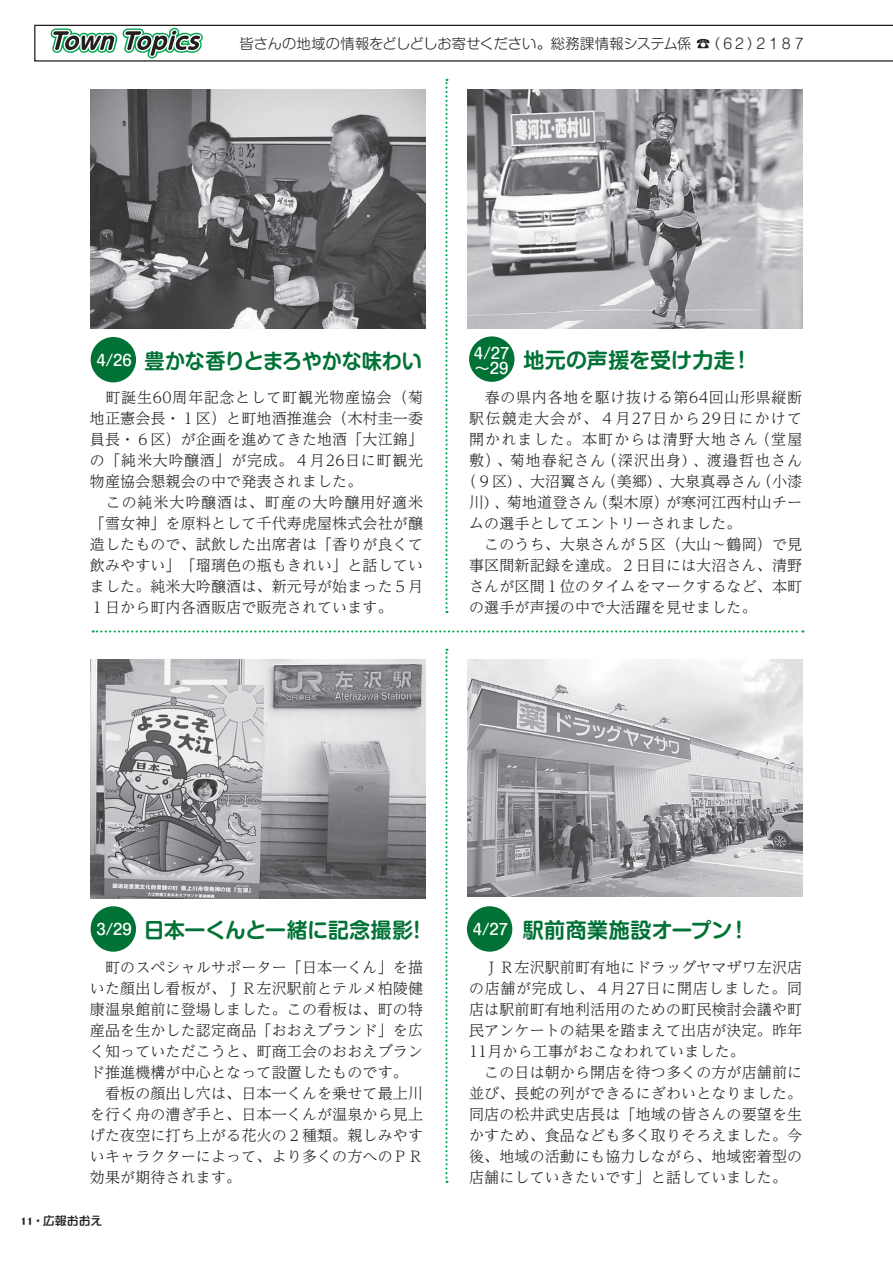
<style>
.page{position:relative;width:893px;height:1263px;background:#fff}
.page>*{position:absolute;margin:0;border:0;box-sizing:border-box;transform-origin:0 0}
.t1{font:21px "Shin M Go Pr 6 De Bold 90 msp RKSJ H";color:#007236}
.t2{font:21px "Shin M Go Pr 6 De Bold 90 msp RKSJ H";color:#007236;scale:.96 1}
.t3{font:21px "Shin M Go Pr 6 De Bold 90 msp RKSJ H";letter-spacing:.02em;color:#007236}
.t4{font:15px/21px "UD Reimin Pr 6 Light 90 msp RKSJ V";letter-spacing:.01em;color:#231f20}
.t5{font:15px "UD Reimin Pr 6 Light 90 msp RKSJ V";letter-spacing:.075em;color:#231f20}
.t6{font:15px "UD Reimin Pr 6 Light 90 msp RKSJ V";letter-spacing:.05em;color:#231f20}
.t7{font:15px "UD Reimin Pr 6 Light 90 msp RKSJ V";letter-spacing:.085em;color:#231f20}
.t8{font:15px/15.8px "Shin M Go Pr 6 Medium 90 msp RKSJ H";color:#fff}
.t9{font:14.25px "Shin M Go Pr 6 Light 90 msp RKSJ H";letter-spacing:-.015em;color:#231f20}
.t10{font:12px "DF So Gei Std W5 90 msp RKSJ H";letter-spacing:-.01em;color:#231f20}
.s1{font-family:"DFHS Mincho Std W3 90 msp RKSJ H"}
</style>
<div class="page">
<svg style="left:93px;top:630px;width:710px;height:2px"></svg>
<svg style="left:445px;top:649px;width:3px;height:534px"></svg>
<div style="left:467px;top:906px;width:45px;height:46px;background:#007236;border-radius:50%"></div>
<div style="left:91px;top:906px;width:45px;height:46px;background:#007236;border-radius:50%"></div>
<img style="left:468px;top:659px;width:334px;height:238px">
<img style="left:91px;top:659px;width:334px;height:239px">
<svg style="left:34px;top:24px;width:859px;height:589px"></svg>
<p class="t9" style="left:240px;top:38px;width:568px">皆さんの地域の情報をどしどしお寄せください。総務課情報システム係 ☎（ 6 2 ）２１８７</p>
<p class="t8" style="left:96px;top:354px;width:37px">4/26</p>
<p class="t8" style="left:474px;top:347px;width:37px">4/27～29</p>
<h1 class="t2" style="left:145px;top:353px;width:291px">豊かな香りとまろやかな味わい</h1>
<h1 class="t1" style="left:523px;top:352px;width:230px">地元の声援を受け力走！</h1>
<p class="t4" style="left:90px;top:389px;width:335px">　町誕生60周年記念として町観光物産協会（菊地正憲会長・１区）と町地酒推進会（木村圭一委員長・６区）が企画を進めてきた地酒「大江錦」の「純米大吟醸酒」が完成。４月26日に町観光物産協会懇親会の中で発表されました。<br>　この純米大吟醸酒は、町産の大吟醸用好適米「雪女神」を原料として千代寿虎屋株式会社が醸造したもので、試飲した出席者は「香りが良くて飲みやすい」「瑠璃色の瓶もきれい」と話していました。純米大吟醸酒は、新元号が始まった５月<br>１日から町内各酒販店で販売されています。</p>
<p class="t6" style="left:469px;top:391px;width:335px">　春の県内各地を駆け抜ける第64回山形県縦断</p>
<p class="t7" style="left:469px;top:412px;width:335px">駅伝競走大会が、４月27日から29日にかけて</p>
<p class="t5" style="left:469px;top:433px;width:335px">開かれました。本町からは清野大地さん（堂屋</p>
<p class="t5" style="left:469px;top:454px;width:335px">敷）、菊地春紀さ<span class="s1">ん</span>（深沢出身<span class="s1">）、</span>渡邉哲也さ<span class="s1">ん</span></p>
<p class="t4" style="left:462px;top:473px;width:342px">（９区<span class="s1">）、</span>大沼翼さ<span class="s1">ん</span>（美郷<span class="s1">）、</span>大泉真尋さ<span class="s1">ん</span>（小漆</p>
<p class="t4" style="left:469px;top:494px;width:335px">川<span class="s1">）、</span>菊地道登さ<span class="s1">ん</span>（梨木原）が寒河江西村山チー</p>
<p class="t4" style="left:469px;top:515px;width:274px">ムの選手としてエントリーされました。</p>
<p class="t4" style="left:469px;top:536px;width:335px">　このうち、大泉さんが５区（大山～鶴岡）で見</p>
<p class="t4" style="left:469px;top:557px;width:335px">事区間新記録を達成。２日目には大沼さん、清野</p>
<p class="t4" style="left:469px;top:578px;width:335px">さんが区間１位のタイムをマークするなど、本町</p>
<p class="t4" style="left:469px;top:599px;width:289px">の選手が声援の中で大活躍を見せました。</p>
<h1 class="t1" style="left:144px;top:922px;width:285px">日本一くんと一緒に記念撮影！</h1>
<h1 class="t3" style="left:523px;top:922px;width:228px">駅前商業施設オープン！</h1>
<p class="t8" style="left:96px;top:924px;width:37px">3/29</p>
<p class="t8" style="left:473px;top:924px;width:37px">4/27</p>
<p class="t4" style="left:90px;top:958px;width:335px">　町のスペシャルサポーター「日本一くん」を描いた顔出し看板が、ＪＲ左沢駅前とテルメ柏陵健康温泉館前に登場しました。この看板は、町の特産品を生かした認定商品「おおえブランド」を広く知っていただこうと、町商工会のおおえブランド推進機構が中心となって設置したものです。　看板の顔出し穴は、日本一くんを乗せて最上川を行く舟の漕ぎ手と、日本一くんが温泉から見上げた夜空に打ち上がる花火の２種類。親しみやすいキャラクターによって、より多くの方へのＰＲ効果が期待されます。</p>
<p class="t10" style="left:19px;top:1216px;width:85px">11・広報おおえ</p>
<p class="t4" style="left:469px;top:958px;width:335px">　ＪＲ左沢駅前町有地にドラッグヤマザワ左沢店の店舗が完成し、４月27日に開店しました。同店は駅前町有地利活用のための町民検討会議や町民アンケートの結果を踏まえて出店が決定。昨年<br>11月から工事がおこなわれていました。<br>　この日は朝から開店を待つ多くの方が店舗前に並び、長蛇の列ができるにぎわいとなりました。同店の松井武史店長は「地域の皆さんの要望を生かすため、食品なども多く取りそろえました。今後、地域の活動にも協力しながら、地域密着型の店舗にしていきたいです」と話していました。</p>
</div>
